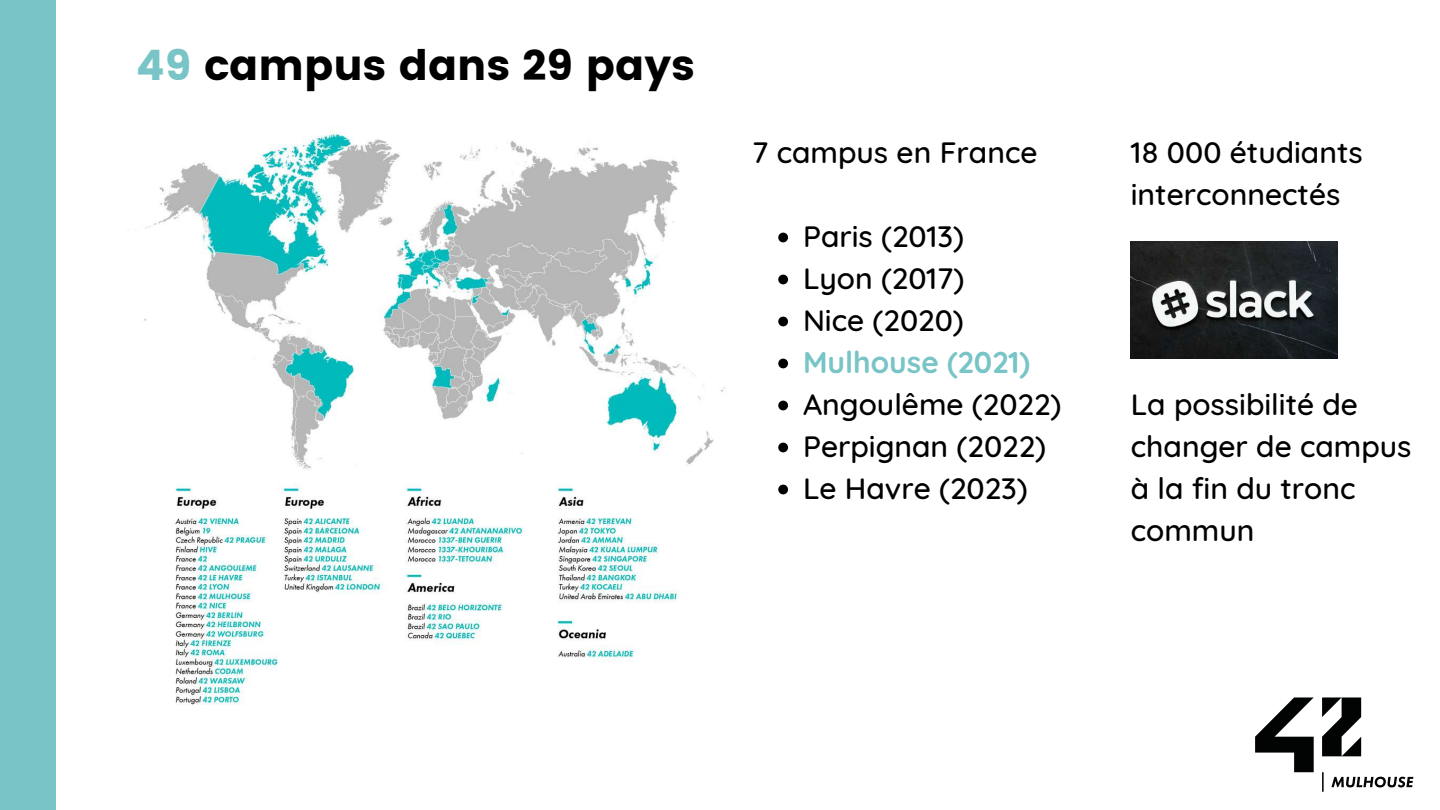
<style>
.page{position:relative;width:1440px;height:810px;background:#fff}
.page>*{position:absolute;margin:0;border:0;box-sizing:border-box;transform-origin:0 0}
.t1{font:42px "Poppins";color:#000}
.t2{font:500 30px/42px "Quicksand";color:#000}
.t3{font:700 30px "Quicksand";color:#78c4c6}
.s1{color:#78c4c6}
</style>
<div class="page">
<div style="left:0;top:0;width:56px;height:810px;background:#78c4c6"></div>
<img style="left:1131px;top:242px;width:207px;height:116px">
<img style="left:144px;top:130px;width:582px;height:575px">
<svg style="left:1255px;top:697px;width:158px;height:95px"></svg>
<svg style="left:778px;top:233px;width:10px;height:9px"></svg>
<svg style="left:778px;top:275px;width:10px;height:9px"></svg>
<svg style="left:778px;top:317px;width:10px;height:9px"></svg>
<svg style="left:778px;top:359px;width:10px;height:9px"></svg>
<svg style="left:778px;top:401px;width:10px;height:9px"></svg>
<svg style="left:778px;top:443px;width:10px;height:9px"></svg>
<svg style="left:778px;top:485px;width:10px;height:9px"></svg>
<h1 class="t1" style="left:136px;top:41px;width:560px"><span class="s1">49</span> campus dans 29 pays</h1>
<p class="t2" style="left:752px;top:131px;width:287px">7 campus en France</p>
<p class="t2" style="left:803px;top:215px;width:163px;text-align:justify">Paris (2013)<br>Lyon (2017)<br>Nice (2020)</p>
<p class="t3" style="left:803px;top:343px;width:229px">Mulhouse (2021)</p>
<p class="t2" style="left:803px;top:383px;width:260px">Angoulême (2022)<br>Perpignan (2022)<br>Le Havre (2023)</p>
<p class="t2" style="left:1131px;top:131px;width:233px">18 000 étudiants interconnectés</p>
<p class="t2" style="left:1131px;top:383px;width:282px">La possibilité de changer de campus à la fin du tronc commun</p>
</div>
